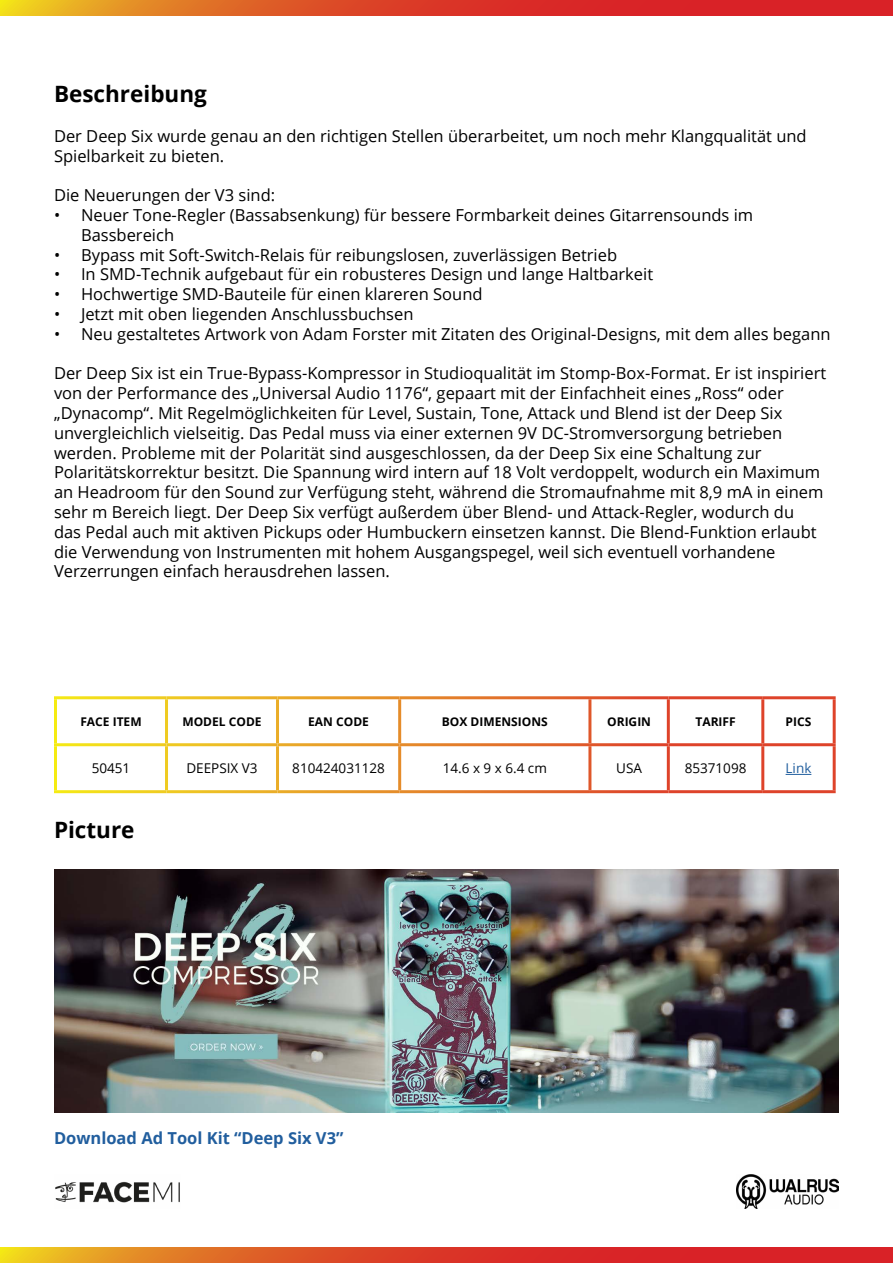
<style>
.page{position:relative;width:893px;height:1263px;background:#fff}
.page>*{position:absolute;margin:0;border:0;box-sizing:border-box;transform-origin:0 0}
.t1{font:700 22.5px "Open Sans";color:#000}
.t2{font:16.5px/19.8px "Open Sans";color:#000}
.t3{font:700 16.5px "Open Sans";color:#215e9e}
.t4{font:13.5px "Open Sans";color:#000}
.t5{font:13.5px "Open Sans";color:#215e9e}
.t6{font:700 12px "Open Sans";color:#000}
</style>
<div class="page">
<svg style="left:0;top:0;width:893px;height:16px;background:#dd4d26"></svg>
<img style="left:736px;top:1175px;width:103px;height:34px">
<img style="left:55px;top:1181px;width:125px;height:22px">
<svg style="left:0;top:1247px;width:893px;height:16px;background:#dd4d26"></svg>
<svg style="left:786px;top:774px;width:25px;height:1px"></svg>
<img style="left:54px;top:869px;width:785px;height:243px">
<h1 class="t1" style="left:54px;top:78px;width:154px">Beschreibung</h1>
<p class="t2" style="left:54px;top:125px;width:754px">Der Deep Six wurde genau an den richtigen Stellen überarbeitet, um noch mehr Klangqualität und<br>Spielbarkeit zu bieten.</p>
<p class="t2" style="left:54px;top:185px;width:223px">Die Neuerungen der V3 sind:</p>
<p class="t2" style="left:81px;top:205px;width:674px;text-indent:-27px">• Neuer Tone-Regler (Bassabsenkung) für bessere Formbarkeit deines Gitarrensounds im<br>Bassbereich</p>
<p class="t2" style="left:54px;top:244px;width:565px">• Bypass mit Soft-Switch-Relais für reibungslosen, zuverlässigen Betrieb</p>
<p class="t2" style="left:54px;top:264px;width:601px">• In SMD-Technik aufgebaut für ein robusteres Design und lange Haltbarkeit</p>
<p class="t2" style="left:54px;top:284px;width:430px">• Hochwertige SMD-Bauteile für einen klareren Sound</p>
<p class="t2" style="left:54px;top:304px;width:361px">• Jetzt mit oben liegenden Anschlussbuchsen</p>
<p class="t2" style="left:54px;top:323px;width:778px">• Neu gestaltetes Artwork von Adam Forster mit Zitaten des Original-Designs, mit dem alles begann</p>
<p class="t2" style="left:54px;top:363px;width:774px">Der Deep Six ist ein True-Bypass-Kompressor in Studioqualität im Stomp-Box-Format. Er ist inspiriert von der Performance des „Universal Audio 1176“, gepaart mit der Einfachheit eines „Ross“ oder „Dynacomp“. Mit Regelmöglichkeiten für Level, Sustain, Tone, Attack und Blend ist der Deep Six unvergleichlich vielseitig. Das Pedal muss via einer externen 9V DC-Stromversorgung betrieben werden. Probleme mit der Polarität sind ausgeschlossen, da der Deep Six eine Schaltung zur Polaritätskorrektur besitzt. Die Spannung wird intern auf 18 Volt verdoppelt, wodurch ein Maximum an Headroom für den Sound zur Verfügung steht, während die Stromaufnahme mit 8,9 mA in einem sehr m Bereich liegt. Der Deep Six verfügt außerdem über Blend- und Attack-Regler, wodurch du<br>das Pedal auch mit aktiven Pickups oder Humbuckern einsetzen kannst. Die Blend-Funktion erlaubt die Verwendung von Instrumenten mit hohem Ausgangspegel, weil sich eventuell vorhandene Verzerrungen einfach herausdrehen lassen.</p>
<p class="t6" style="left:80px;top:713px;width:63px">FACE ITEM</p>
<p class="t6" style="left:182px;top:713px;width:81px">MODEL CODE</p>
<p class="t6" style="left:308px;top:713px;width:62px">EAN CODE</p>
<p class="t6" style="left:442px;top:713px;width:107px">BOX DIMENSIONS</p>
<p class="t6" style="left:607px;top:713px;width:45px">ORIGIN</p>
<p class="t6" style="left:695px;top:713px;width:42px">TARIFF</p>
<p class="t6" style="left:786px;top:713px;width:27px">PICS</p>
<p class="t4" style="left:92px;top:759px;width:40px">50451</p>
<p class="t4" style="left:186px;top:759px;width:73px">DEEPSIX V3</p>
<p class="t4" style="left:292px;top:759px;width:94px">810424031128</p>
<p class="t4" style="left:443px;top:759px;width:106px">14.6 x 9 x 6.4 cm</p>
<p class="t4" style="left:616px;top:759px;width:27px">USA</p>
<p class="t4" style="left:685px;top:759px;width:63px">85371098</p>
<p class="t5" style="left:786px;top:759px;width:27px">Link</p>
<h1 class="t1" style="left:54px;top:814px;width:82px">Picture</h1>
<p class="t3" style="left:54px;top:1126px;width:291px">Download Ad Tool Kit “Deep Six V3”</p>
</div>
